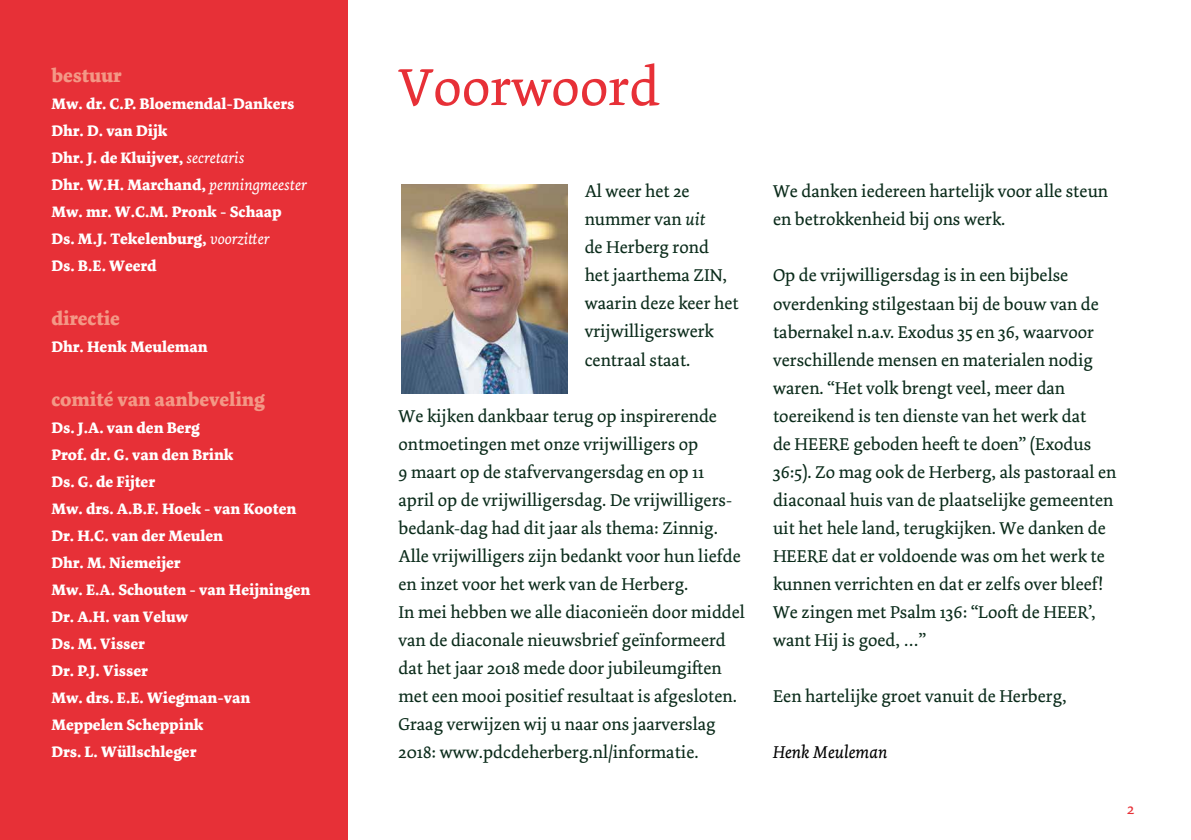
<style>
.page{position:relative;width:1191px;height:840px;background:#fff}
.page>*{position:absolute;margin:0;border:0;box-sizing:border-box;transform-origin:0 0}
.t1{font:55px "Dolly Pro";color:#e73037}
.t2{font:700 20px "Dolly Pro";color:#f39886}
.t3{font:18px/28px "Dolly Pro";color:#0a2b1a}
.t4{font:italic 18px "Dolly Pro";color:#000}
.t5{font:700 16px/27px "Dolly Pro";color:#fff}
.t6{font:16px "Dolly Pro";color:#e73037}
.s1{font-weight:400;font-style:italic}
.s2{font-style:italic}
</style>
<div class="page">
<div style="left:0;top:0;width:347px;height:839px;background:#e73037"></div>
<img style="left:401px;top:184px;width:166px;height:209px">
<p class="t2" style="left:51px;top:62px;width:72px">bestuur</p>
<p class="t5" style="left:51px;top:90px;width:257px">Mw. dr. C.P. Bloemendal-Dankers<br>Dhr. D. van Dijk<br>Dhr. J. de Kluijver, <span class="s1">secretaris<br></span>Dhr. W.H. Marchand, <span class="s1">penningmeester<br></span>Mw. mr. W.C.M. Pronk - Schaap<br>Ds. M.J. Tekelenburg, <span class="s1">voorzitter<br></span>Ds. B.E. Weerd</p>
<p class="t2" style="left:51px;top:305px;width:70px">directie</p>
<p class="t5" style="left:51px;top:333px;width:158px">Dhr. Henk Meuleman</p>
<p class="t2" style="left:51px;top:386px;width:215px">comité van aanbeveling</p>
<p class="t5" style="left:51px;top:414px;width:260px">Ds. J.A. van den Berg<br>Prof. dr. G. van den Brink<br>Ds. G. de Fijter<br>Mw. drs. A.B.F. Hoek - van Kooten<br>Dr. H.C. van der Meulen<br>Dhr. M. Niemeijer<br>Mw. E.A. Schouten - van Heijningen<br>Dr. A.H. van Veluw<br>Ds. M. Visser<br>Dr. P.J. Visser<br>Mw. drs. E.E. Wiegman-van<br>Meppelen Scheppink<br>Drs. L. Wüllschleger</p>
<h1 class="t1" style="left:398px;top:52px;width:262px">Voorwoord</h1>
<p class="t3" style="left:585px;top:177px;width:155px">Al weer het 2e nummer van <span class="s2">uit<br></span>de Herberg rond<br>het jaarthema ZIN, waarin deze keer het vrijwilligerswerk centraal staat.</p>
<p class="t3" style="left:398px;top:401px;width:348px">We kijken dankbaar terug op inspirerende ontmoetingen met onze vrijwilligers op<br>9 maart op de stafvervangersdag en op 11<br>april op de vrijwilligersdag. De vrijwilligers&shy;bedank-dag had dit jaar als thema: Zinnig.<br>Alle vrijwilligers zijn bedankt voor hun liefde en inzet voor het werk van de Herberg.<br>In mei hebben we alle diaconieën door middel van de diaconale nieuwsbrief geïnformeerd dat het jaar 2018 mede door jubileumgiften met een mooi positief resultaat is afgesloten.<br>Graag verwijzen wij u naar ons jaarverslag 2018: www.pdcdeherberg.nl/informatie.</p>
<p class="t3" style="left:773px;top:177px;width:336px">We danken iedereen hartelijk voor alle steun en betrokkenheid bij ons werk.</p>
<p class="t3" style="left:773px;top:261px;width:345px">Op de vrijwilligersdag is in een bijbelse overdenking stilgestaan bij de bouw van de tabernakel n.a.v. Exodus 35 en 36, waarvoor verschillende mensen en materialen nodig waren. “Het volk brengt veel, meer dan toereikend is ten dienste van het werk dat<br>de HEERE geboden heeft te doen” (Exodus 36:5). Zo mag ook de Herberg, als pastoraal en diaconaal huis van de plaatselijke gemeenten uit het hele land, terugkijken. We danken de HEERE dat er voldoende was om het werk te kunnen verrichten en dat er zelfs over bleef!<br>We zingen met Psalm 136: “Looft de HEER’, want Hij is goed, …”</p>
<p class="t3" style="left:773px;top:681px;width:295px">Een hartelijke groet vanuit de Herberg,</p>
<p class="t4" style="left:773px;top:740px;width:116px">Henk Meuleman</p>
<p class="t6" style="left:1127px;top:797px;width:9px">2</p>
</div>
